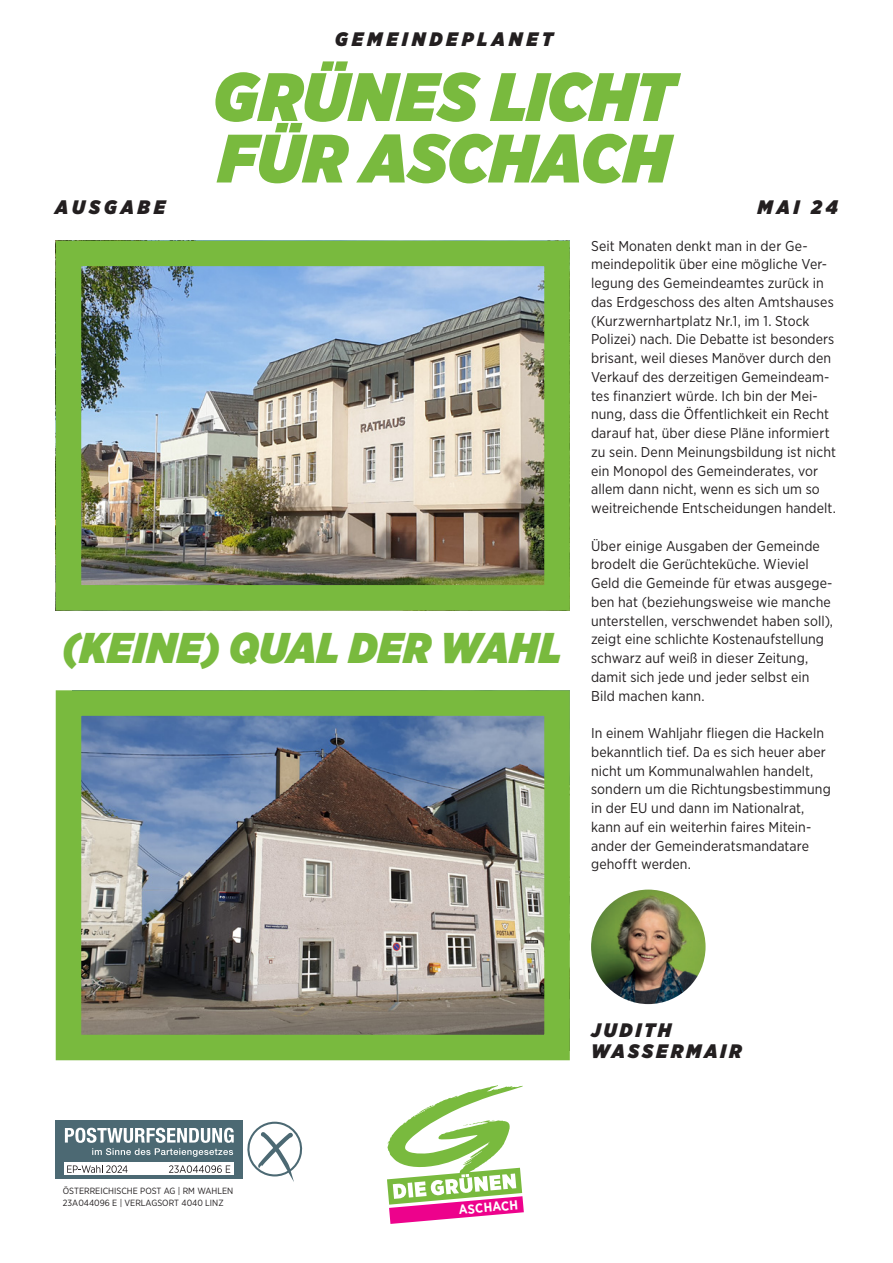
<style>
.page{position:relative;width:893px;height:1263px;background:#fff}
.page>*{position:absolute;margin:0;border:0;box-sizing:border-box;transform-origin:0 0}
.t1{font:italic 900 68.25px/61.5px "Gotham Narrow";letter-spacing:.01em;color:#79ba3e}
.gz_titelseite_titel{font:italic 900 43.05px "Gotham Narrow";letter-spacing:.015em;color:#79ba3e}
.gz_titelseite_autor{font:italic 900 19.5px "Gotham Narrow";letter-spacing:.2em;color:#231f20}
.gz_titelseite_autor-2{font:italic 900 19.5px "Gotham Narrow";letter-spacing:.22em;color:#231f20}
.gz_titelseite_autor-3{font:italic 900 19.5px "Gotham Narrow";letter-spacing:.155em;color:#231f20}
.gz_titelseite_text{font:14.25px/18.8px "Gotham Narrow";letter-spacing:.005em;color:#231f20}
.t2{font:700 13.05px "Gotham Narrow";color:#fff}
.t3{font:9px/12px "Gotham Narrow";color:#231f20}
</style>
<div class="page">
<svg style="left:387px;top:1085px;width:137px;height:139px"></svg>
<img style="left:591px;top:889px;width:115px;height:115px;border-radius:57px">
<img style="left:83px;top:717px;width:460px;height:316px">
<div style="left:56px;top:690px;width:514px;height:370px;border:26px solid #79ba3e"></div>
<img style="left:83px;top:268px;width:460px;height:316px">
<div style="left:56px;top:241px;width:514px;height:370px;border:26px solid #79ba3e"></div>
<div style="left:56px;top:1120px;width:187px;height:59px;background:#4c6973"></div>
<svg style="left:65px;top:1128px;width:169px;height:29px"></svg>
<svg style="left:247px;top:1122px;width:55px;height:60px"></svg>
<div style="left:64px;top:1162px;width:169px;height:13px;background:#fff"></div>
<svg style="left:67px;top:1165px;width:61px;height:8px"></svg>
<svg style="left:169px;top:1165px;width:61px;height:8px"></svg>
<p class="gz_titelseite_autor-2" style="left:335px;top:26px;width:219px">GEMEINDEPLANET</p>
<p class="t1" style="left:214px;top:65px;width:463px">GRÜNES LICHT<br>FÜR ASCHACH</p>
<p class="gz_titelseite_autor" style="left:55px;top:194px;width:112px">AUSGABE</p>
<p class="gz_titelseite_autor" style="left:758px;top:194px;width:81px">MAI 24</p>
<p class="gz_titelseite_titel" style="left:63px;top:618px;width:501px">(KEINE) QUAL DER WAHL</p>
<p class="gz_titelseite_text" style="left:591px;top:236px;width:246px">Seit Monaten denkt man in der Ge&shy;meindepolitik über eine mögliche Ver&shy;legung des Gemeindeamtes zurück in das Erdgeschoss des alten Amtshauses (Kurzwernhartplatz Nr.1, im 1. Stock Polizei) nach. Die Debatte ist besonders brisant, weil dieses Manöver durch den Verkauf des derzeitigen Gemeindeam&shy;tes finanziert würde. Ich bin der Mei&shy;nung, dass die Öffentlichkeit ein Recht darauf hat, über diese Pläne informiert zu sein. Denn Meinungsbildung ist nicht ein Monopol des Gemeinderates, vor allem dann nicht, wenn es sich um so weitreichende Entscheidungen handelt.</p>
<p class="gz_titelseite_text" style="left:591px;top:536px;width:243px">Über einige Ausgaben der Gemeinde brodelt die Gerüchteküche. Wieviel Geld die Gemeinde für etwas ausgege&shy;ben hat (beziehungsweise wie manche unterstellen, verschwendet haben soll), zeigt eine schlichte Kostenaufstellung schwarz auf weiß in dieser Zeitung, damit sich jede und jeder selbst ein Bild machen kann.</p>
<p class="gz_titelseite_text" style="left:591px;top:723px;width:241px">In einem Wahljahr fliegen die Hackeln bekanntlich tief. Da es sich heuer aber nicht um Kommunalwahlen handelt, sondern um die Richtungsbestimmung in der EU und dann im Nationalrat, kann auf ein weiterhin faires Mitein&shy;ander der Gemeinderatsmandatare gehofft werden.</p>
<p class="t3" style="left:63px;top:1185px;width:172px">ÖSTERREICHISCHE POST AG | RM WAHLEN<br>23A044096 E | VERLAGSORT 4040 LINZ</p>
<p class="t2" style="left:458px;top:1201px;width:61px;rotate:-5deg">ASCHACH</p>
<p class="gz_titelseite_autor" style="left:591px;top:1016px;width:81px">JUDITH</p>
<p class="gz_titelseite_autor-3" style="left:591px;top:1037px;width:152px">WASSERMAIR</p>
</div>
